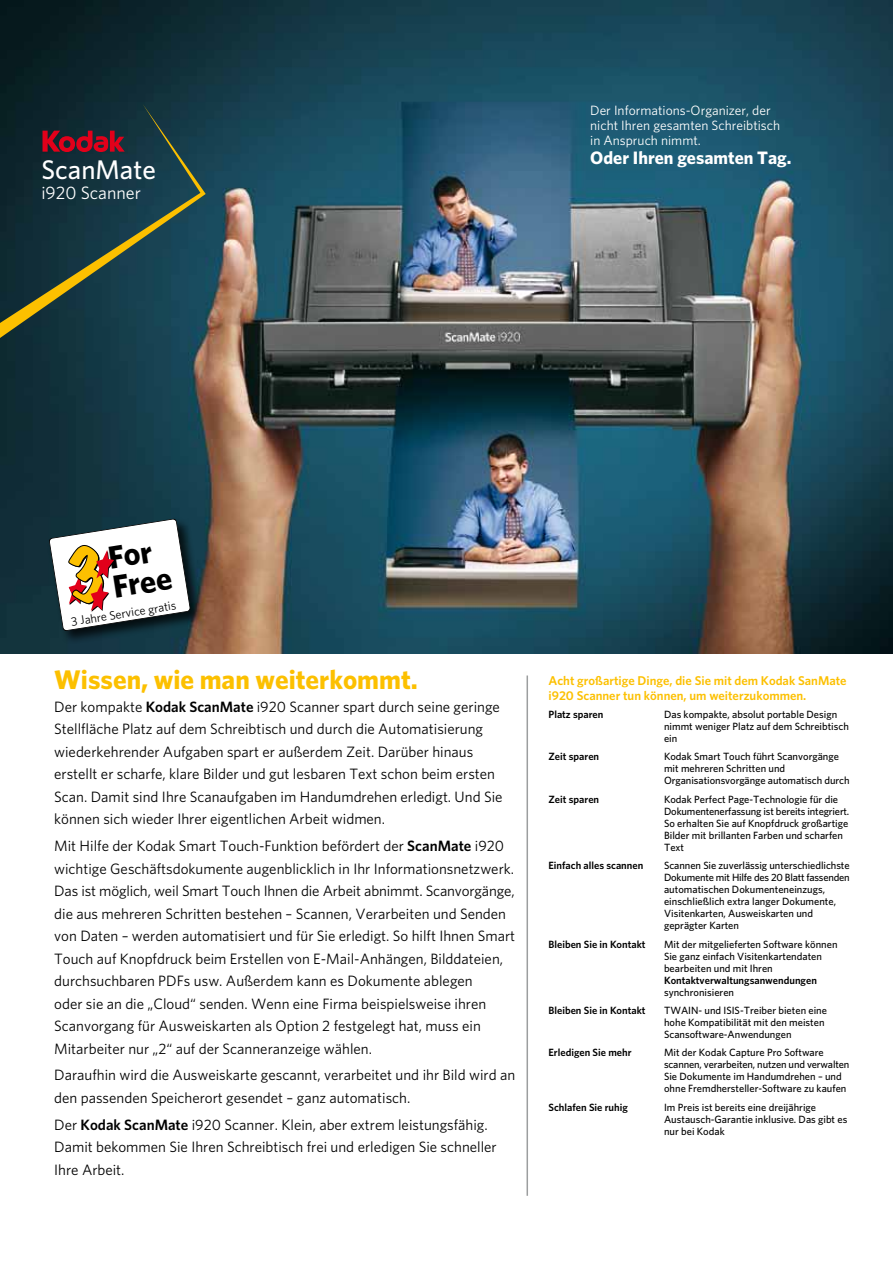
<style>
.page{position:relative;width:893px;height:1263px;background:#fff}
.page>*{position:absolute;margin:0;border:0;box-sizing:border-box;transform-origin:0 0}
.t1{font:700 31.95px/29.2px "Whitney K";color:#000}
.t2{font:700 27px "Whitney K";color:#fcc000}
.t3{font:500 27px "Whitney K";color:#fff}
.t4{font:700 18px "Whitney K";color:#fff}
.t5{font:18px "Whitney K";color:#fff}
.t6{font:15px/22.5px "Whitney K";color:#000}
.t7{font:13.5px/15px "Whitney K";color:#fff}
.t8{font:600 12.75px/15px "Whitney K";color:#fcc000}
.t9{font:12.15px "Whitney K";color:#000}
.t10{font:500 10.5px/12px "Whitney K";color:#000}
.t11{font:600 10.5px "Whitney K";color:#000}
.s1{font-weight:600}
</style>
<div class="page">
<img style="left:0;top:0;width:893px;height:653px">
<svg style="left:0;top:104px;width:206px;height:234px;background:#1e3c3f"></svg>
<svg style="left:43px;top:131px;width:82px;height:21px;background:#7e1426"></svg>
<hr style="left:526px;top:675px;width:2px;height:521px;background:#9c9e9f">
<div style="left:47px;top:516px;width:156px;height:128px;background:#000;opacity:.75"></div>
<svg style="left:48px;top:518px;width:143px;height:113px"></svg>
<h2 class="t3" style="left:41px;top:154px;width:116px">ScanMate</h2>
<p class="t5" style="left:41px;top:182px;width:101px">i920 Scanner</p>
<p class="t7" style="left:590px;top:102px;width:191px">Der Informations-Organizer, der nicht Ihren gesamten Schreibtisch in Anspruch nimmt.</p>
<p class="t4" style="left:590px;top:147px;width:203px">Oder Ihren gesamten Tag.</p>
<h1 class="t1" style="left:106px;top:542px;width:61px;rotate:-9deg">For<br>Free</h1>
<p class="t9" style="left:70px;top:614px;width:108px;rotate:-9deg">3 Jahre Service gratis</p>
<h2 class="t2" style="left:54px;top:664px;width:365px">Wissen, wie man weiterkommt.</h2>
<p class="t6" style="left:54px;top:695px;width:450px">Der kompakte <span class="s1">Kodak ScanMate</span> i920 Scanner spart durch seine geringe Stellfläche Platz auf dem Schreibtisch und durch die Automatisierung wiederkehrender Aufgaben spart er außerdem Zeit. Darüber hinaus erstellt er scharfe, klare Bilder und gut lesbaren Text schon beim ersten Scan. Damit sind Ihre Scanaufgaben im Handumdrehen erledigt. Und Sie können sich wieder Ihrer eigentlichen Arbeit widmen.</p>
<p class="t6" style="left:54px;top:834px;width:462px">Mit Hilfe der Kodak Smart Touch-Funktion befördert der <span class="s1">ScanMate</span> i920 wichtige Geschäftsdokumente augenblicklich in Ihr Informationsnetzwerk.<br>Das ist möglich, weil Smart Touch Ihnen die Arbeit abnimmt. Scanvorgänge, die aus mehreren Schritten bestehen – Scannen, Verarbeiten und Senden von Daten – werden automatisiert und für Sie erledigt. So hilft Ihnen Smart Touch auf Knopfdruck beim Erstellen von E-Mail-Anhängen, Bilddateien, durchsuchbaren PDFs usw. Außerdem kann es Dokumente ablegen<br>oder sie an die „Cloud“ senden. Wenn eine Firma beispielsweise ihren Scanvorgang für Ausweiskarten als Option 2 festgelegt hat, muss ein Mitarbeiter nur „2“ auf der Scanneranzeige wählen.</p>
<p class="t6" style="left:54px;top:1064px;width:463px">Daraufhin wird die Ausweiskarte gescannt, verarbeitet und ihr Bild wird an den passenden Speicherort gesendet – ganz automatisch.</p>
<p class="t6" style="left:54px;top:1113px;width:444px">Der <span class="s1">Kodak ScanMate</span> i920 Scanner. Klein, aber extrem leistungsfähig.<br>Damit bekommen Sie Ihren Schreibtisch frei und erledigen Sie schneller<br>Ihre Arbeit.</p>
<p class="t8" style="left:549px;top:672px;width:300px">Acht großartige Dinge, die Sie mit dem Kodak SanMate i920 Scanner tun können, um weiterzukommen.</p>
<p class="t11" style="left:549px;top:708px;width:56px">Platz sparen</p>
<p class="t10" style="left:664px;top:708px;width:186px">Das kompakte, absolut portable Design nimmt weniger Platz auf dem Schreibtisch ein</p>
<p class="t11" style="left:549px;top:750px;width:52px">Zeit sparen</p>
<p class="t10" style="left:664px;top:750px;width:187px">Kodak Smart Touch führt Scanvorgänge mit mehreren Schritten und<br>Organisationsvorgänge automatisch durch</p>
<p class="t11" style="left:549px;top:793px;width:52px">Zeit sparen</p>
<p class="t10" style="left:664px;top:793px;width:187px">Kodak Perfect Page-Technologie für die Dokumentenerfassung ist bereits integriert.<br>So erhalten Sie auf Knopfdruck großartige Bilder mit brillanten Farben und scharfen Text</p>
<p class="t11" style="left:549px;top:859px;width:96px">Einfach alles scannen</p>
<p class="t10" style="left:664px;top:859px;width:187px">Scannen Sie zuverlässig unterschiedlichste Dokumente mit Hilfe des 20 Blatt fassenden automatischen Dokumenteneinzugs, einschließlich extra langer Dokumente, Visitenkarten, Ausweiskarten und geprägter Karten</p>
<p class="t11" style="left:549px;top:937px;width:99px">Bleiben Sie in Kontakt</p>
<p class="t10" style="left:664px;top:937px;width:175px">Mit der mitgelieferten Software können<br>Sie ganz einfach Visitenkartendaten bearbeiten und mit Ihren</p>
<p class="t11" style="left:664px;top:973px;width:154px">Kontaktverwaltungsanwendungen</p>
<p class="t10" style="left:664px;top:985px;width:72px">synchronisieren</p>
<p class="t11" style="left:549px;top:1004px;width:99px">Bleiben Sie in Kontakt</p>
<p class="t10" style="left:664px;top:1004px;width:165px">TWAIN- und ISIS-Treiber bieten eine hohe Kompatibilität mit den meisten<br>Scansoftware-Anwendungen</p>
<p class="t11" style="left:549px;top:1046px;width:85px">Erledigen Sie mehr</p>
<p class="t10" style="left:664px;top:1046px;width:187px">Mit der Kodak Capture Pro Software scannen, verarbeiten, nutzen und verwalten Sie Dokumente im Handumdrehen – und ohne Fremdhersteller-Software zu kaufen</p>
<p class="t11" style="left:549px;top:1101px;width:81px">Schlafen Sie ruhig</p>
<p class="t10" style="left:664px;top:1101px;width:185px">Im Preis ist bereits eine dreijährige<br>Austausch-Garantie inklusive. Das gibt es nur bei Kodak</p>
</div>
